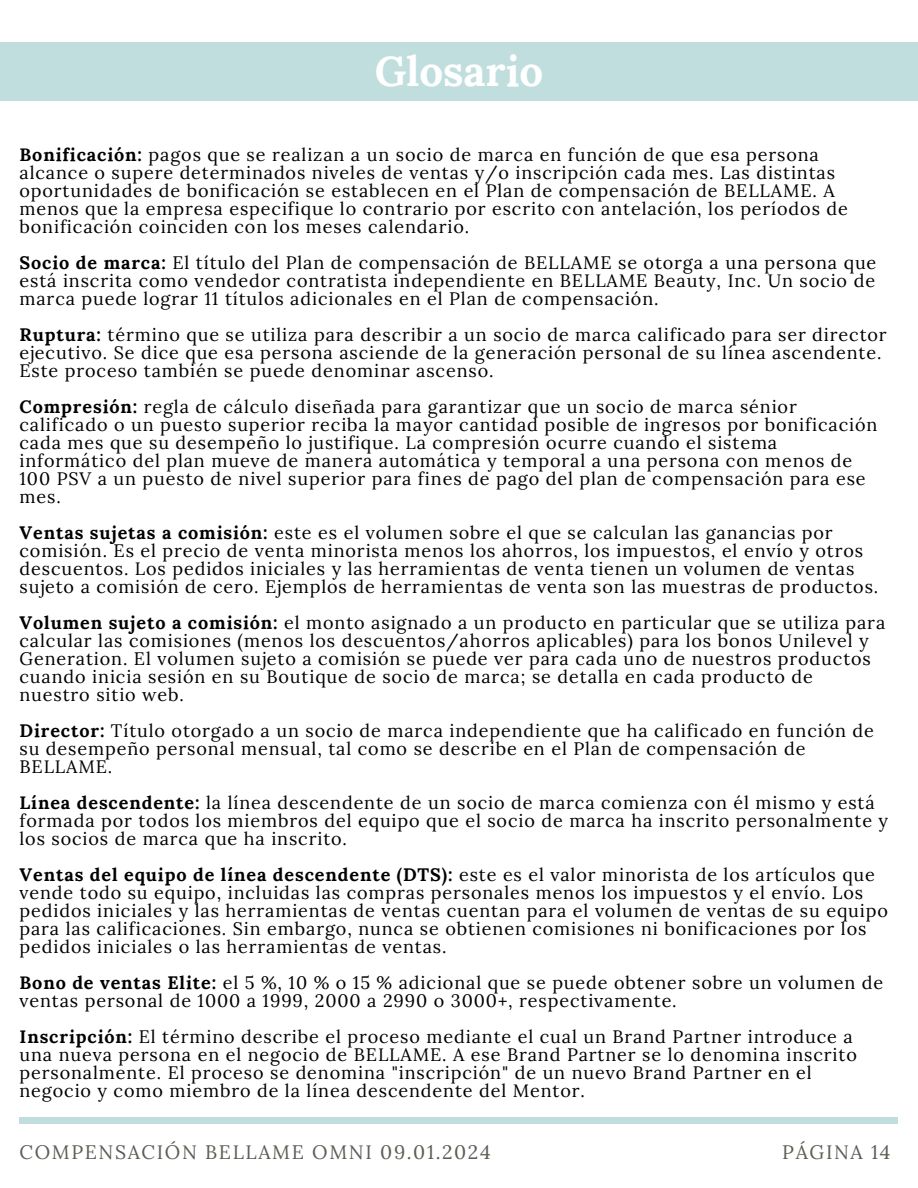
<style>
.page{position:relative;width:918px;height:1188px;background:#fff}
.page>*{position:absolute;margin:0;border:0;box-sizing:border-box;transform-origin:0 0}
.t1{font:700 42px "Lora";color:#fff}
.t2{font:19.5px "Lora";letter-spacing:.085em;color:#605c55}
.t3{font:18px/18px "Lora";letter-spacing:.05em;color:#000}
.s1{font-weight:700}
</style>
<div class="page">
<div style="left:20px;top:1118px;width:878px;height:5px;background:#c1dedf"></div>
<div style="left:0;top:42px;width:918px;height:58px;background:#c1dedf"></div>
<h1 class="t1" style="left:375px;top:44px;width:170px">Glosario</h1>
<p class="t3" style="left:20px;top:146px;width:830px"><span class="s1">Bonificación:</span> pagos que se realizan a un socio de marca en función de que esa persona alcance o supere determinados niveles de ventas y/o inscripción cada mes. Las distintas oportunidades de bonificación se establecen en el Plan de compensación de BELLAME. A menos que la empresa especifique lo contrario por escrito con antelación, los períodos de bonificación coinciden con los meses calendario.</p>
<p class="t3" style="left:20px;top:254px;width:858px;text-align:justify"><span class="s1">Socio de marca:</span> El título del Plan de compensación de BELLAME se otorga a una persona que está inscrita como vendedor contratista independiente en BELLAME Beauty, Inc. Un socio de marca puede lograr 11 títulos adicionales en el Plan de compensación.</p>
<p class="t3" style="left:20px;top:326px;width:869px"><span class="s1">Ruptura:</span> término que se utiliza para describir a un socio de marca calificado para ser director ejecutivo. Se dice que esa persona asciende de la generación personal de su línea ascendente.<br>Este proceso también se puede denominar ascenso.</p>
<p class="t3" style="left:20px;top:398px;width:859px"><span class="s1">Compresión:</span> regla de cálculo diseñada para garantizar que un socio de marca sénior calificado o un puesto superior reciba la mayor cantidad posible de ingresos por bonificación cada mes que su desempeño lo justifique. La compresión ocurre cuando el sistema informático del plan mueve de manera automática y temporal a una persona con menos de 100 PSV a un puesto de nivel superior para fines de pago del plan de compensación para ese mes.</p>
<p class="t3" style="left:20px;top:524px;width:860px"><span class="s1">Ventas sujetas a comisión:</span> este es el volumen sobre el que se calculan las ganancias por comisión. Es el precio de venta minorista menos los ahorros, los impuestos, el envío y otros descuentos. Los pedidos iniciales y las herramientas de venta tienen un volumen de ventas sujeto a comisión de cero. Ejemplos de herramientas de venta son las muestras de productos.</p>
<p class="t3" style="left:20px;top:614px;width:867px"><span class="s1">Volumen sujeto a comisión:</span> el monto asignado a un producto en particular que se utiliza para calcular las comisiones (menos los descuentos/ahorros aplicables) para los bonos Unilevel y Generation. El volumen sujeto a comisión se puede ver para cada uno de nuestros productos cuando inicia sesión en su Boutique de socio de marca; se detalla en cada producto de nuestro sitio web.</p>
<p class="t3" style="left:20px;top:722px;width:856px"><span class="s1">Director:</span> Título otorgado a un socio de marca independiente que ha calificado en función de su desempeño personal mensual, tal como se describe en el Plan de compensación de<br>BELLAME.</p>
<p class="t3" style="left:20px;top:794px;width:870px"><span class="s1">Línea descendente:</span> la línea descendente de un socio de marca comienza con él mismo y está formada por todos los miembros del equipo que el socio de marca ha inscrito personalmente y los socios de marca que ha inscrito.</p>
<p class="t3" style="left:20px;top:866px;width:870px"><span class="s1">Ventas del equipo de línea descendente (DTS):</span> este es el valor minorista de los artículos que vende todo su equipo, incluidas las compras personales menos los impuestos y el envío. Los pedidos iniciales y las herramientas de ventas cuentan para el volumen de ventas de su equipo para las calificaciones. Sin embargo, nunca se obtienen comisiones ni bonificaciones por los pedidos iniciales o las herramientas de ventas.</p>
<p class="t3" style="left:20px;top:974px;width:865px"><span class="s1">Bono de ventas Elite:</span> el 5 %, 10 % o 15 % adicional que se puede obtener sobre un volumen de ventas personal de 1000 a 1999, 2000 a 2990 o 3000+, respectivamente.</p>
<p class="t3" style="left:20px;top:1028px;width:839px"><span class="s1">Inscripción:</span> El término describe el proceso mediante el cual un Brand Partner introduce a una nueva persona en el negocio de BELLAME. A ese Brand Partner se lo denomina inscrito personalmente. El proceso se denomina "inscripción" de un nuevo Brand Partner en el negocio y como miembro de la línea descendente del Mentor.</p>
<p class="t2" style="left:20px;top:1139px;width:473px">COMPENSACIÓN BELLAME OMNI 09.01.2024</p>
<p class="t2" style="left:782px;top:1139px;width:110px">PÁGINA 14</p>
</div>
